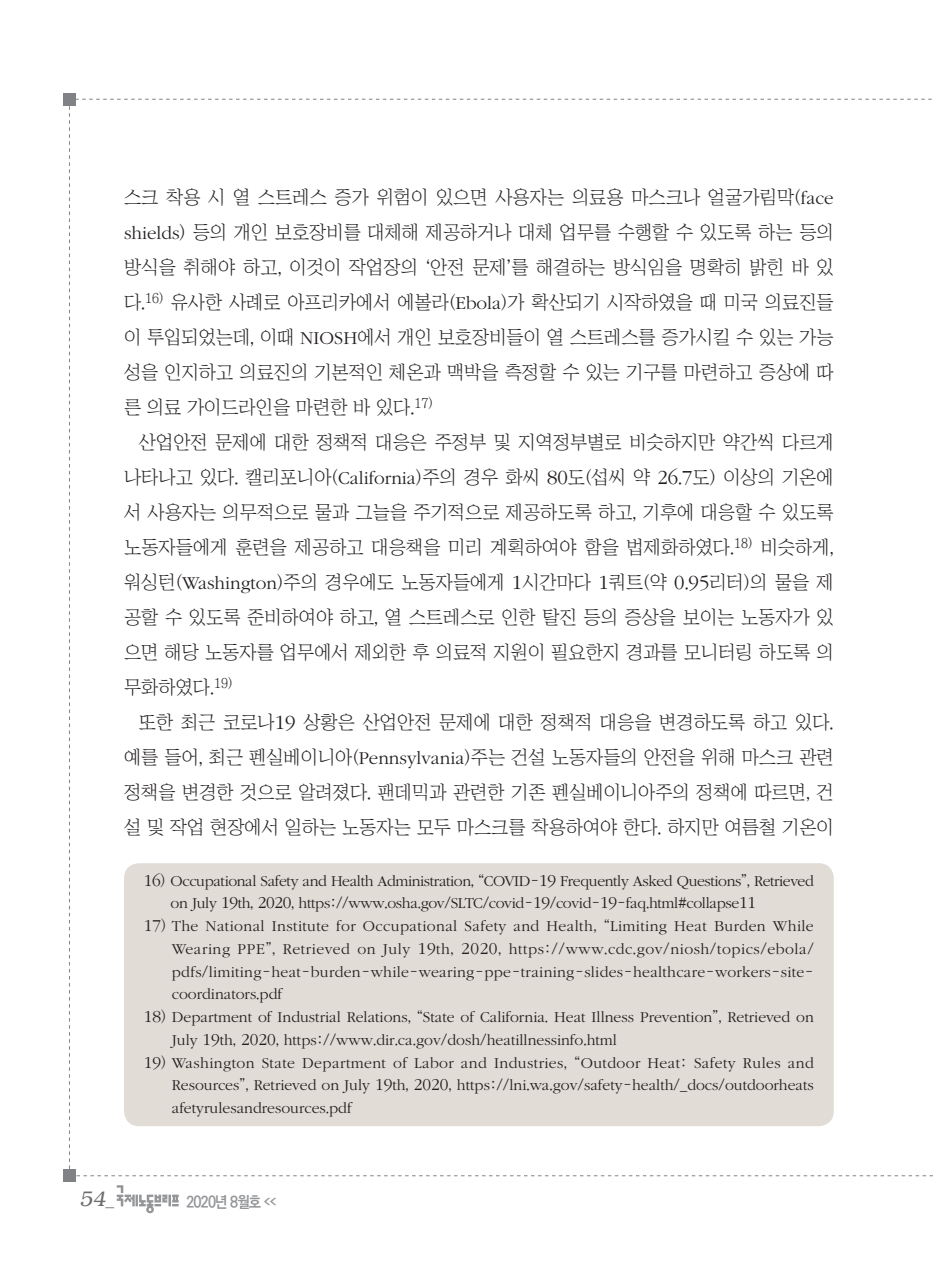
<style>
.page{position:relative;width:933px;height:1275px;background:#fff}
.page>*{position:absolute;margin:0;border:0;box-sizing:border-box;transform-origin:0 0}
.t1{font:italic 300 21px "Bookman";color:#6c6d70}
.본문{font:18.9px/35px "Chosunilbo NM";color:#231f20;text-align:justify}
.각주{font:300 15.75px/22.8px "ITC Garamond Std";color:#231f20;text-align:justify}
.각주-2{font:300 15.75px/22.8px "ITC Garamond Std";letter-spacing:-.025em;color:#231f20}
.t2{font:700 15.75px "Ko Pub Dotum";letter-spacing:-.055em;color:#939598;scale:.9 1}
.s1{font-family:"ITC Garamond Std";font-weight:300}
.s2{font-family:"ITC Garamond Std";font-weight:300;font-size:20.82px}
.s3{font-size:17.32px}
.s4{font-family:"Chosunilbo NM";font-weight:400}
.s5{font-family:"Helvetica";font-weight:400;font-style:normal;font-size:17.5px}
.s6{font-size:7.88px}
</style>
<div class="page">
<div style="left:64px;top:1170px;width:12px;height:12px;background:#808285"></div>
<div style="left:64px;top:93px;width:12px;height:12px;background:#808285"></div>
<svg style="left:117px;top:1185px;width:62px;height:28px"></svg>
<div style="left:124px;top:863px;width:709px;height:263px;background:#e1dcd5;border-radius:15px"></div>
<p class="본문" style="left:124px;top:179px;width:711px">스크 착용 시 열 스트레스 증가 위험이 있으면 사용자는 의료용 마스크나 얼굴가림막(<span class="s1">face shields</span>) 등의 개인 보호장비를 대체해 제공하거나 대체 업무를 수행할 수 있도록 하는 등의 방식을 취해야 하고, 이것이 작업장의 ‘안전 문제’를 해결하는 방식임을 명확히 밝힌 바 있 다.<sup>16)</sup> 유사한 사례로 아프리카에서 에볼라(<span class="s1">Ebola</span>)가 확산되기 시작하였을 때 미국 의료진들 이 투입되었는데, 이때 <span class="s1">NIOSH</span>에서 개인 보호장비들이 열 스트레스를 증가시킬 수 있는 가능 성을 인지하고 의료진의 기본적인 체온과 맥박을 측정할 수 있는 기구를 마련하고 증상에 따 른 의료 가이드라인을 마련한 바 있다.<sup>17)</sup></p>
<p class="본문" style="left:124px;top:424px;width:711px;text-indent:15px">산업안전 문제에 대한 정책적 대응은 주정부 및 지역정부별로 비슷하지만 약간씩 다르게 나타나고 있다. 캘리포니아(<span class="s1">California</span>)주의 경우 화씨 <span class="s2">80</span>도(섭씨 약 <span class="s2">26</span>.<span class="s2">7</span>도) 이상의 기온에 서 사용자는 의무적으로 물과 그늘을 주기적으로 제공하도록 하고, 기후에 대응할 수 있도록 노동자들에게 훈련을 제공하고 대응책을 미리 계획하여야 함을 법제화하였다.<sup>18)</sup> 비슷하게, 워싱턴(<span class="s1">Washington</span>)주의 경우에도 노동자들에게 <span class="s2">1</span>시간마다 <span class="s2">1</span>쿼트(약 <span class="s2">0</span>.<span class="s2">95</span>리터)의 물을 제 공할 수 있도록 준비하여야 하고, 열 스트레스로 인한 탈진 등의 증상을 보이는 노동자가 있 으면 해당 노동자를 업무에서 제외한 후 의료적 지원이 필요한지 경과를 모니터링 하도록 의 무화하였다.<sup>19)</sup></p>
<p class="본문" style="left:124px;top:704px;width:711px;text-indent:15px">또한 최근 코로나<span class="s2">19</span> 상황은 산업안전 문제에 대한 정책적 대응을 변경하도록 하고 있다. 예를 들어, 최근 펜실베이니아(<span class="s1">Pennsylvania</span>)주는 건설 노동자들의 안전을 위해 마스크 관련 정책을 변경한 것으로 알려졌다. 팬데믹과 관련한 기존 펜실베이니아주의 정책에 따르면, 건 설 및 작업 현장에서 일하는 노동자는 모두 마스크를 착용하여야 한다. 하지만 여름철 기온이</p>
<p class="각주-2" style="left:171px;top:869px;width:644px;text-indent:-27px"><span class="s3">16</span><span class="s4">)</span> Occupational Safety and Health Administration<span class="s4">, “</span>COVID<span class="s4">-</span><span class="s3">19</span> Frequently Asked Questions<span class="s4">”,</span> Retrieved on July <span class="s3">19</span>th<span class="s4">,</span> <span class="s3">2020</span><span class="s4">,</span> https<span class="s4">://</span>www<span class="s4">.</span>osha<span class="s4">.</span>gov<span class="s4">/</span>SLTC<span class="s4">/</span>covid<span class="s4">-</span><span class="s3">19</span><span class="s4">/</span>covid<span class="s4">-</span><span class="s3">19</span><span class="s4">-</span>faq<span class="s4">.</span>html<span class="s4">#</span>collapse<span class="s3">11</span></p>
<p class="각주" style="left:172px;top:915px;width:643px;text-indent:-28px"><span class="s3">17</span><span class="s4">)</span> The National Institute for Occupational Safety and Health<span class="s4">, “</span>Limiting Heat Burden While Wearing PPE<span class="s4">”,</span> Retrieved on July <span class="s3">19</span>th<span class="s4">,</span> <span class="s3">2020</span><span class="s4">,</span> https<span class="s4">://</span>www<span class="s4">.</span>cdc<span class="s4">.</span>gov<span class="s4">/</span>niosh<span class="s4">/</span>topics<span class="s4">/</span>ebola<span class="s4">/ </span>pdfs<span class="s4">/</span>limiting<span class="s4">-</span>heat<span class="s4">-</span>burden<span class="s4">-</span>while<span class="s4">-</span>wearing<span class="s4">-</span>ppe<span class="s4">-</span>training<span class="s4">-</span>slides<span class="s4">-</span>healthcare<span class="s4">-</span>workers<span class="s4">-</span>site&shy;coordinators<span class="s4">.</span>pdf</p>
<p class="각주" style="left:172px;top:1006px;width:643px;text-indent:-28px"><span class="s3">18</span><span class="s4">)</span> Department of Industrial Relations<span class="s4">, “</span>State of California<span class="s4">.</span> Heat Illness Prevention<span class="s4">”,</span> Retrieved on<br>July <span class="s3">19</span>th<span class="s4">,</span> <span class="s3">2020</span><span class="s4">,</span> https<span class="s4">://</span>www<span class="s4">.</span>dir<span class="s4">.</span>ca<span class="s4">.</span>gov<span class="s4">/</span>dosh<span class="s4">/</span>heatillnessinfo<span class="s4">.</span>html</p>
<p class="각주" style="left:172px;top:1051px;width:643px;text-indent:-28px"><span class="s3">19</span><span class="s4">)</span> Washington State Department of Labor and Industries<span class="s4">, “</span>Outdoor Heat<span class="s4">:</span> Safety Rules and Resources<span class="s4">”,</span> Retrieved on July <span class="s3">19</span>th<span class="s4">,</span> <span class="s3">2020</span><span class="s4">,</span> https<span class="s4">://</span>lni<span class="s4">.</span>wa<span class="s4">.</span>gov<span class="s4">/</span>safety<span class="s4">-</span>health<span class="s4">/_</span>docs<span class="s4">/</span>outdoorheats afetyrulesandresources<span class="s4">.</span>pdf</p>
<p class="t1" style="left:79px;top:1187px;width:36px">54<span class="s5">_</span></p>
<p class="t2" style="left:186px;top:1194px;width:101px">2020년 8월호 <span class="s6">&lt;&lt;</span></p>
</div>
